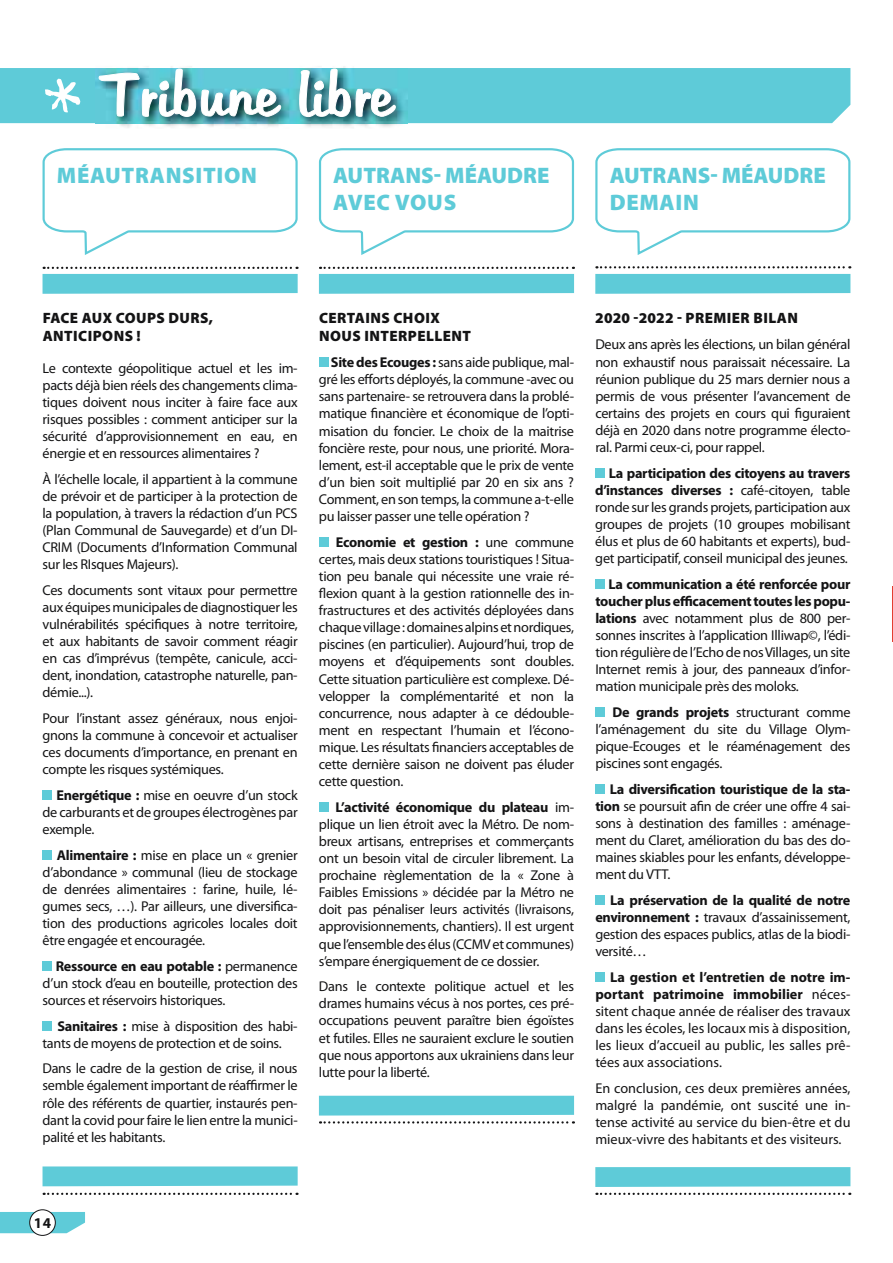
<style>
.page{position:relative;width:893px;height:1263px;background:#fff}
.page>*{position:absolute;margin:0;border:0;box-sizing:border-box;transform-origin:0 0}
.t1{font:60px "Tabitha";letter-spacing:.01em;color:#fff}
.t2{font:900 22.5px/27px "Myriad Pro";letter-spacing:.005em;color:#5ecbd8}
.t3{font:900 22.5px "Myriad Pro";letter-spacing:.03em;color:#5ecbd8}
.t4{font:900 15px/18px "Myriad Pro";letter-spacing:.03em;color:#141415}
.t5{font:700 15px "Myriad Pro";color:#141415}
.t6{font:14.25px/17.1px "Myriad Pro";letter-spacing:-.02em;color:#141415;text-align:justify}
.s1{font-weight:700}
</style>
<div class="page">
<svg style="left:0;top:1212px;width:85px;height:21px"></svg>
<div style="left:30px;top:1210px;width:25px;height:25px;background:#fff;border-radius:50%"></div>
<div style="left:29px;top:1209px;width:27px;height:27px;border:1px solid #141415;border-radius:50%"></div>
<div style="left:0;top:68px;width:850px;height:55px;background:#5ecbd8"></div>
<img style="left:96px;top:66px;width:311px;height:62px">
<img style="left:96px;top:68px;width:311px;height:55px">
<img style="left:98px;top:68px;width:183px;height:49px">
<img style="left:299px;top:68px;width:97px;height:49px">
<svg style="left:44px;top:79px;width:37px;height:34px"></svg>
<div style="left:43px;top:790px;width:9px;height:10px;background:#5ecbd8"></div>
<div style="left:43px;top:850px;width:9px;height:10px;background:#5ecbd8"></div>
<div style="left:43px;top:961px;width:9px;height:10px;background:#5ecbd8"></div>
<div style="left:43px;top:1021px;width:9px;height:9px;background:#5ecbd8"></div>
<div style="left:319px;top:357px;width:10px;height:10px;background:#5ecbd8"></div>
<div style="left:319px;top:537px;width:10px;height:10px;background:#5ecbd8"></div>
<div style="left:319px;top:802px;width:10px;height:10px;background:#5ecbd8"></div>
<div style="left:595px;top:468px;width:10px;height:10px;background:#5ecbd8"></div>
<div style="left:595px;top:579px;width:10px;height:10px;background:#5ecbd8"></div>
<div style="left:595px;top:707px;width:10px;height:10px;background:#5ecbd8"></div>
<div style="left:595px;top:784px;width:10px;height:10px;background:#5ecbd8"></div>
<div style="left:595px;top:895px;width:10px;height:10px;background:#5ecbd8"></div>
<div style="left:595px;top:972px;width:10px;height:10px;background:#5ecbd8"></div>
<div style="left:319px;top:1096px;width:255px;height:19px;background:#5ecbd8"></div>
<div style="left:595px;top:274px;width:255px;height:20px;background:#5ecbd8"></div>
<svg style="left:42px;top:148px;width:256px;height:107px"></svg>
<svg style="left:318px;top:148px;width:257px;height:107px"></svg>
<svg style="left:595px;top:148px;width:256px;height:107px"></svg>
<svg style="left:43px;top:267px;width:255px;height:27px"></svg>
<svg style="left:319px;top:267px;width:255px;height:27px"></svg>
<svg style="left:596px;top:266px;width:254px;height:2px"></svg>
<svg style="left:320px;top:1121px;width:254px;height:2px"></svg>
<svg style="left:595px;top:1167px;width:255px;height:20px;background:#62ccd8"></svg>
<svg style="left:596px;top:1193px;width:254px;height:2px"></svg>
<svg style="left:43px;top:1166px;width:255px;height:20px;background:#62ccd9"></svg>
<svg style="left:44px;top:1193px;width:254px;height:2px"></svg>
<h1 class="t1" style="left:102px;top:56px;width:292px">Tribune libre</h1>
<h2 class="t3" style="left:57px;top:160px;width:202px">MÉAUTRANSITION</h2>
<h2 class="t2" style="left:333px;top:161px;width:218px">AUTRANS- MÉAUDRE<br>AVEC VOUS</h2>
<h2 class="t2" style="left:610px;top:161px;width:218px">AUTRANS- MÉAUDRE<br>DEMAIN</h2>
<p class="t4" style="left:43px;top:308px;width:172px">FACE AUX COUPS DURS,<br>ANTICIPONS !</p>
<p class="t6" style="left:43px;top:359px;width:257px">Le contexte géopolitique actuel et les im&shy;pacts déjà bien réels des changements clima&shy;tiques doivent nous inciter à faire face aux risques possibles : comment anticiper sur la sécurité d’approvisionnement en eau, en énergie et en ressources alimentaires ?</p>
<p class="t6" style="left:43px;top:470px;width:257px">À l’échelle locale, il appartient à la commune de prévoir et de participer à la protection de la population, à travers la rédaction d’un pCS (plan Communal de Sauvegarde) et d’un DI-CRIM (Documents d’Information Communal sur les RIsques Majeurs).</p>
<p class="t6" style="left:43px;top:581px;width:257px">Ces documents sont vitaux pour permettre aux équipes municipales de diagnostiquer les vulnérabilités spécifiques à notre territoire, et aux habitants de savoir comment réagir en cas d’imprévus (tempête, canicule, acci&shy;dent, inondation, catastrophe naturelle, pan&shy;démie...).</p>
<p class="t6" style="left:43px;top:709px;width:257px">pour l’instant assez généraux, nous enjoi&shy;gnons la commune à concevoir et actualiser ces documents d’importance, en prenant en compte les risques systémiques.</p>
<p class="t6" style="left:43px;top:786px;width:257px;text-indent:14px"><span class="s1">energétique :</span> mise en oeuvre d’un stock de carburants et de groupes électrogènes par exemple.</p>
<p class="t6" style="left:43px;top:846px;width:257px;text-indent:14px"><span class="s1">Alimentaire :</span> mise en place un « grenier d’abondance » communal (lieu de stockage de denrées alimentaires : farine, huile, lé&shy;gumes secs, …). par ailleurs, une diversifica&shy;tion des productions agricoles locales doit être engagée et encouragée.</p>
<p class="t6" style="left:43px;top:957px;width:257px;text-indent:13px"><span class="s1">ressource en eau potable :</span> permanence d’un stock d’eau en bouteille, protection des sources et réservoirs historiques.</p>
<p class="t6" style="left:43px;top:1017px;width:257px;text-indent:15px"><span class="s1">Sanitaires :</span> mise à disposition des habi&shy;tants de moyens de protection et de soins.</p>
<p class="t6" style="left:43px;top:1060px;width:257px">Dans le cadre de la gestion de crise, il nous semble également important de réaffirmer le rôle des référents de quartier, instaurés pen&shy;dant la covid pour faire le lien entre la munici&shy;palité et les habitants.</p>
<p class="t4" style="left:319px;top:308px;width:154px">CERTAINS CHOIX<br>NOUS INTERPELLENT</p>
<p class="t4" style="left:595px;top:308px;width:204px">2020 -2022 - PREMIER BILAN</p>
<p class="t6" style="left:595px;top:336px;width:257px">Deux ans après les élections, un bilan général non exhaustif nous paraissait nécessaire. La réunion publique du 25 mars dernier nous a permis de vous présenter l’avancement de certains des projets en cours qui figuraient déjà en 2020 dans notre programme électo&shy;ral. parmi ceux-ci, pour rappel.</p>
<p class="t6" style="left:595px;top:464px;width:257px;text-indent:14px"><span class="s1">La participation des citoyens au travers d’instances diverses :</span> café-citoyen, table ronde sur les grands projets, participation aux groupes de projets (10 groupes mobilisant élus et plus de 60 habitants et experts), bud&shy;get participatif, conseil municipal des jeunes.</p>
<p class="t6" style="left:595px;top:575px;width:257px;text-indent:13px"><span class="s1">La communication a été renforcée pour toucher plus efficacement toutes les popu&shy;lations</span> avec notamment plus de 800 per&shy;sonnes inscrites à l’application Illiwap©, l’édi&shy;tion régulière de l’Echo de nos Villages, un site Internet remis à jour, des panneaux d’infor&shy;mation municipale près des moloks.</p>
<p class="t6" style="left:595px;top:703px;width:257px;text-indent:17px"><span class="s1">de grands projets</span> structurant comme l’aménagement du site du Village Olym&shy;pique-Ecouges et le réaménagement des piscines sont engagés.</p>
<p class="t6" style="left:595px;top:780px;width:257px;text-indent:14px"><span class="s1">La diversification touristique de la sta&shy;tion</span> se poursuit afin de créer une offre 4 sai&shy;sons à destination des familles : aménage&shy;ment du Claret, amélioration du bas des do&shy;maines skiables pour les enfants, développe&shy;ment du VTT.</p>
<p class="t6" style="left:595px;top:891px;width:257px;text-indent:15px"><span class="s1">La préservation de la qualité de notre environnement :</span> travaux d’assainissement, gestion des espaces publics, atlas de la biodi&shy;versité…</p>
<p class="t6" style="left:595px;top:968px;width:257px;text-indent:15px"><span class="s1">La gestion et l’entretien de notre im&shy;portant patrimoine immobilier</span> néces&shy;sitent chaque année de réaliser des travaux dans les écoles, les locaux mis à disposition, les lieux d’accueil au public, les salles prê&shy;tées aux associations.</p>
<p class="t6" style="left:595px;top:1079px;width:257px">En conclusion, ces deux premières années, malgré la pandémie, ont suscité une in&shy;tense activité au service du bien-être et du mieux-vivre des habitants et des visiteurs.</p>
<p class="t6" style="left:319px;top:354px;width:257px;text-indent:12px"><span class="s1">Site des ecouges :</span> sans aide publique, mal&shy;gré les efforts déployés, la commune -avec ou sans partenaire- se retrouvera dans la problé&shy;matique financière et économique de l’opti&shy;misation du foncier. Le choix de la maitrise foncière reste, pour nous, une priorité. Mora&shy;lement, est-il acceptable que le prix de vente d’un bien soit multiplié par 20 en six ans ?<br>Comment, en son temps, la commune a-t-elle pu laisser passer une telle opération ?</p>
<p class="t6" style="left:319px;top:533px;width:257px;text-indent:17px"><span class="s1">economie et gestion :</span> une commune certes, mais deux stations touristiques ! Situa&shy;tion peu banale qui nécessite une vraie ré&shy;flexion quant à la gestion rationnelle des in&shy;frastructures et des activités déployées dans chaque village : domaines alpins et nordiques, piscines (en particulier). Aujourd’hui, trop de moyens et d’équipements sont doubles.<br>Cette situation particulière est complexe. Dé&shy;velopper la complémentarité et non la concurrence, nous adapter à ce dédouble&shy;ment en respectant l’humain et l’écono&shy;mique. Les résultats financiers acceptables de cette dernière saison ne doivent pas éluder cette question.</p>
<p class="t6" style="left:319px;top:798px;width:257px;text-indent:17px"><span class="s1">L’activité économique du plateau</span> im&shy;plique un lien étroit avec la Métro. De nom&shy;breux artisans, entreprises et commerçants ont un besoin vital de circuler librement. La prochaine règlementation de la « Zone à Faibles Emissions » décidée par la Métro ne doit pas pénaliser leurs activités (livraisons, approvisionnements, chantiers). Il est urgent que l’ensemble des élus (CCMV et communes) s’empare énergiquement de ce dossier.</p>
<p class="t6" style="left:319px;top:978px;width:257px">Dans le contexte politique actuel et les drames humains vécus à nos portes, ces pré&shy;occupations peuvent paraître bien égoïstes et futiles. Elles ne sauraient exclure le soutien que nous apportons aux ukrainiens dans leur lutte pour la liberté.</p>
<p class="t5" style="left:34px;top:1213px;width:19px">14</p>
</div>
